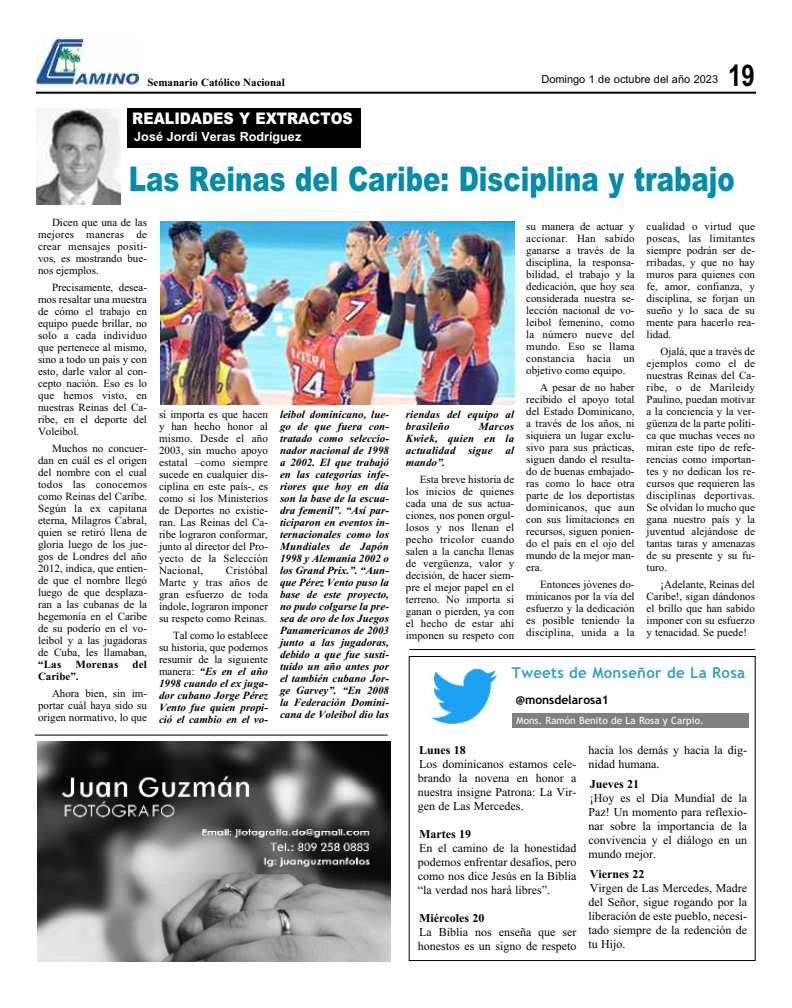
<style>
.page{position:relative;width:792px;height:1008px;background:#fff}
.page>*{position:absolute;margin:0;border:0;box-sizing:border-box;transform-origin:0 0}
.t1{font:900 34.1px "Arial";color:#008cad;scale:.76 1}
.t2{font:700 30px "Arial";color:#000;scale:.8 1}
.t3{font:900 16px "Arial";color:#fff;scale:.89 1}
.t4{font:700 15px "Trebuchet MS";letter-spacing:.015em;color:#33a3be}
.t5{font:12.6px "Arial Bold MT OTF";color:#fff}
.t6{font:12px/14px "Times New Roman";color:#000;text-align:justify}
.t7{font:700 12px "Times New Roman";color:#000}
.t8{font:700 12px "Trebuchet MS";color:#000}
.t9{font:11px/12px "Times New Roman";color:#000;text-align:justify}
.t10{font:italic 700 11px/12px "Times New Roman";color:#000;text-align:justify}
.t11{font:700 11px "Times New Roman";color:#000}
.t12{font:11px "Arial";color:#000}
.t13{font:700 11px "Times New Roman";letter-spacing:.02em;color:#000}
.t14{font:10px "Trebuchet MS";color:#fff}
.s1{font-weight:400;font-style:normal}
</style>
<div class="page">
<hr style="left:36px;top:92px;width:720px;height:2px;background:#000">
<img style="left:36px;top:37px;width:103px;height:51px">
<div style="left:409px;top:656px;width:347px;height:305px;border:1px solid #000"></div>
<div style="left:513px;top:714px;width:236px;height:14px;background:#808080"></div>
<img style="left:432px;top:669px;width:66px;height:55px">
<hr style="left:409px;top:649px;width:346px;height:1px;background:#000">
<img style="left:37px;top:108px;width:83px;height:97px">
<div style="left:127px;top:109px;width:234px;height:39px;background:#000"></div>
<img style="left:38px;top:741px;width:352px;height:220px">
<hr style="left:35px;top:735px;width:353px;height:1px;background:#000">
<img style="left:160px;top:221px;width:354px;height:183px">
<p class="t11" style="left:147px;top:76px;width:139px">Semanario Católico Nacional</p>
<p class="t12" style="left:541px;top:73px;width:178px">Domingo 1 de octubre del año 2023</p>
<h2 class="t2" style="left:728px;top:58px;width:35px">19</h2>
<h3 class="t3" style="left:132px;top:109px;width:249px">REALIDADES Y EXTRACTOS</h3>
<p class="t5" style="left:134px;top:129px;width:169px">José Jordi Veras Rodríguez</p>
<h1 class="t1" style="left:129px;top:159px;width:799px">Las Reinas del Caribe: Disciplina y trabajo</h1>
<p class="t9" style="left:38px;top:216px;width:111px;text-indent:14px">Dicen que una de las mejores maneras de crear mensajes positi&shy;vos, es mostrando bue&shy;nos ejemplos.</p>
<p class="t9" style="left:38px;top:281px;width:111px;text-indent:14px">Precisamente, desea&shy;mos resaltar una muestra de cómo el trabajo en equipo puede brillar, no solo a cada individuo que pertenece al mismo, sino a todo un país y con esto, darle valor al con&shy;cepto nación. Eso es lo que hemos visto, en nuestras Reinas del Ca&shy;ribe, en el deporte del Voleibol.</p>
<p class="t9" style="left:38px;top:442px;width:111px;text-indent:14px">Muchos no concuer&shy;dan en cuál es el origen del nombre con el cual todos las conocemos como Reinas del Caribe.<br>Según la ex capitana eterna, Milagros Cabral, quien se retiró llena de gloria luego de los jue&shy;gos de Londres del año 2012, indica, que entien&shy;de que el nombre llegó luego de que desplaza&shy;ran a las cubanas de la hegemonía en el Caribe de su poderío en el vo&shy;leibol y a las jugadoras de Cuba, les llamaban,</p>
<p class="t11" style="left:38px;top:658px;width:25px">“Las</p>
<p class="t13" style="left:75px;top:658px;width:44px">Morenas</p>
<p class="t11" style="left:133px;top:658px;width:16px">del</p>
<p class="t11" style="left:38px;top:670px;width:42px">Caribe”.</p>
<p class="t9" style="left:38px;top:687px;width:110px;text-indent:14px">Ahora bien, sin im&shy;portar cuál haya sido su origen normativo, lo que</p>
<p class="t9" style="left:526px;top:220px;width:110px">su manera de actuar y accionar. Han sabido ganarse a través de la disciplina, la responsa&shy;bilidad, el trabajo y la dedicación, que hoy sea considerada nuestra se&shy;lección nacional de vo&shy;leibol femenino, como la número nueve del mundo. Eso se llama constancia hacia un objetivo como equipo.</p>
<p class="t9" style="left:526px;top:381px;width:110px;text-indent:14px">A pesar de no haber recibido el apoyo total del Estado Dominicano, a través de los años, ni siquiera un lugar exclu&shy;sivo para sus prácticas, siguen dando el resulta&shy;do de buenas embajado&shy;ras como lo hace otra parte de los deportistas dominicanos, que aun con sus limitaciones en recursos, siguen ponien&shy;do el país en el ojo del mundo de la mejor man&shy;era.</p>
<p class="t9" style="left:526px;top:578px;width:110px;text-indent:14px">Entonces jóvenes do&shy;minicanos por la vía del esfuerzo y la dedicación es posible teniendo la disciplina, unida a la</p>
<p class="t9" style="left:647px;top:220px;width:110px">cualidad o virtud que poseas, las limitantes siempre podrán ser de&shy;rribadas, y que no hay muros para quienes con fe, amor, confianza, y disciplina, se forjan un sueño y lo saca de su mente para hacerlo rea&shy;lidad.</p>
<p class="t9" style="left:647px;top:345px;width:110px;text-indent:14px">Ojalá, que a través de ejemplos como el de nuestras Reinas del Ca&shy;ribe, o de Marileidy Paulino, puedan motivar a la conciencia y la ver&shy;güenza de la parte políti&shy;ca que muchas veces no miran este tipo de refe&shy;rencias como importan&shy;tes y no dedican los re&shy;cursos que requieren las disciplinas deportivas.<br>Se olvidan lo mucho que gana nuestro país y la juventud alejándose de tantas taras y amenazas de su presente y su fu&shy;turo.</p>
<p class="t9" style="left:647px;top:578px;width:110px;text-indent:14px">¡Adelante, Reinas del Caribe!, sigan dándonos el brillo que han sabido imponer con su esfuerzo y tenacidad. Se puede!</p>
<p class="t9" style="left:159px;top:408px;width:111px">sí importa es que hacen y han hecho honor al mismo. Desde el año 2003, sin mucho apoyo estatal –como siempre sucede en cualquier dis&shy;ciplina en este país-, es como si los Ministerios de Deportes no existie&shy;ran. Las Reinas del Ca&shy;ribe lograron conformar, junto al director del Pro&shy;yecto de la Selección Nacional,</p>
<p class="t10" style="left:280px;top:408px;width:111px">leibol dominicano, lue&shy;go de que fuera con&shy;tratado como seleccio&shy;nador nacional de 1998 a 2002. El que trabajó en las categorías infe&shy;riores que hoy en día son la base de la escua&shy;dra femenil”. “Así par&shy;ticiparon en eventos in&shy;ternacionales como los Mundiales de Japón 1998 y Alemania 2002 o los Grand Prix.”. “Aun&shy;que Pérez Vento puso la base de este proyecto, no pudo colgarse la pre&shy;sea de oro de los Juegos Panamericanos de 2003 junto a las jugadoras, debido a que fue susti&shy;tuido un año antes por el también cubano Jor&shy;ge Garvey”. “En 2008 la Federación Domini&shy;cana de Voleibol dio las</p>
<p class="t10" style="left:406px;top:408px;width:110px">riendas del equipo al brasileño</p>
<p class="t10" style="left:406px;top:420px;width:110px;text-indent:73px">Marcos Kwiek, quien en la actualidad sigue al mando”.</p>
<p class="t9" style="left:406px;top:473px;width:110px;text-indent:14px">Esta breve historia de los inicios de quienes cada una de sus actua&shy;ciones, nos ponen orgul&shy;losos y nos llenan el pecho tricolor cuando salen a la cancha llenas de vergüenza, valor y decisión, de hacer siem&shy;pre el mejor papel en el terreno. No importa si ganan o pierden, ya con el hecho de estar ahí imponen su respeto con</p>
<p class="t9" style="left:159px;top:564px;width:111px;text-indent:67px">Cristóbal Marte y tras años de gran esfuerzo de toda índole, lograron imponer su respeto como Reinas.</p>
<p class="t10" style="left:159px;top:629px;width:111px;text-indent:14px"><span class="s1">Tal como lo establece su historia, que podemos resumir de la siguiente manera:</span> “Es en el año 1998 cuando el ex juga&shy;dor cubano Jorge Pérez Vento fue quien propi&shy;ció el cambio en el vo-</p>
<h3 class="t4" style="left:512px;top:664px;width:235px">Tweets de Monseñor de La Rosa</h3>
<p class="t8" style="left:516px;top:693px;width:94px">@monsdelarosa1</p>
<p class="t14" style="left:517px;top:715px;width:189px">Mons. Ramón Benito de La Rosa y Carpio.</p>
<p class="t7" style="left:419px;top:743px;width:48px">Lunes 18</p>
<p class="t6" style="left:418px;top:757px;width:160px">Los dominicanos estamos cele&shy;brando la novena en honor a nuestra insigne Patrona: La Vir&shy;gen de Las Mercedes.</p>
<p class="t7" style="left:419px;top:827px;width:53px">Martes 19</p>
<p class="t6" style="left:418px;top:841px;width:160px">En el camino de la honestidad podemos enfrentar desafíos, pero como nos dice Jesús en la Biblia “la verdad nos hará libres”.</p>
<p class="t7" style="left:419px;top:911px;width:67px">Miércoles 20</p>
<p class="t6" style="left:418px;top:925px;width:160px">La Biblia nos enseña que ser honestos es un signo de respeto</p>
<p class="t6" style="left:589px;top:743px;width:160px">hacia los demás y hacia la dig&shy;nidad humana.</p>
<p class="t7" style="left:590px;top:777px;width:51px">Jueves 21</p>
<p class="t6" style="left:589px;top:791px;width:160px">¡Hoy es el Día Mundial de la Paz! Un momento para reflexio&shy;nar sobre la importancia de la convivencia y el diálogo en un mundo mejor.</p>
<p class="t7" style="left:590px;top:867px;width:56px">Viernes 22</p>
<p class="t6" style="left:589px;top:881px;width:160px">Virgen de Las Mercedes, Madre del Señor, sigue rogando por la liberación de este pueblo, necesi&shy;tado siempre de la redención de tu Hijo.</p>
</div>
